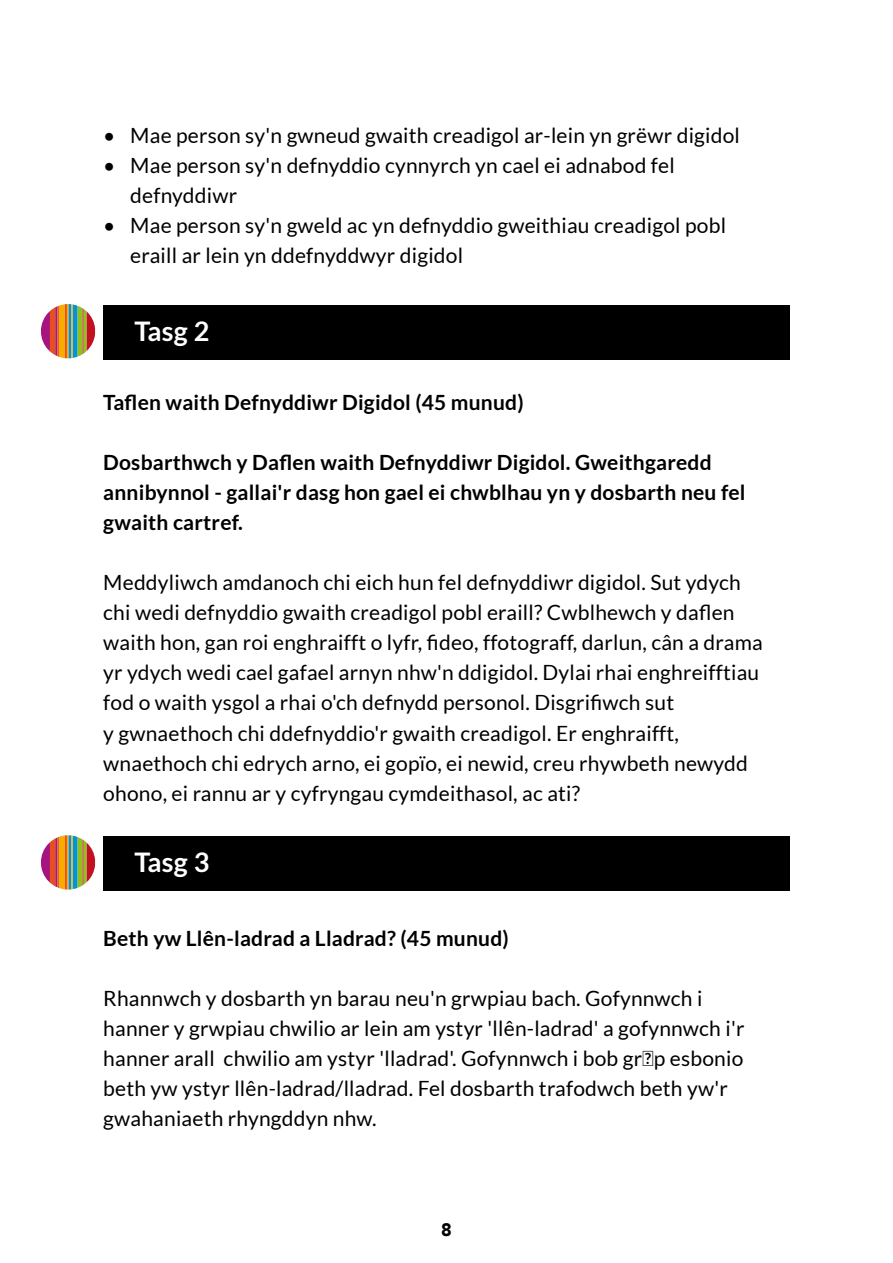
<style>
.page{position:relative;width:893px;height:1263px;background:#fff}
.page>*{position:absolute;margin:0;border:0;box-sizing:border-box;transform-origin:0 0}
.t1{font:700 27px "Lato";letter-spacing:.01em;color:#fff}
.t2{font:21px/30px "Lato";letter-spacing:.01em;color:#000}
.t3{font:700 21px/30px "Lato";letter-spacing:.01em;color:#000}
.t4{font:900 18px "Avenir";color:#000}
</style>
<div class="page">
<svg style="left:41px;top:835px;width:54px;height:54px"></svg>
<div style="left:103px;top:836px;width:687px;height:55px;background:#000"></div>
<svg style="left:41px;top:304px;width:54px;height:54px"></svg>
<div style="left:103px;top:305px;width:687px;height:54px;background:#000"></div>
<p class="t2" style="left:103px;top:120px;width:638px">• Mae person sy'n gwneud gwaith creadigol ar-lein yn grëwr digidol</p>
<p class="t2" style="left:130px;top:150px;width:546px;text-indent:-27px">• Mae person sy'n defnyddio cynnyrch yn cael ei adnabod fel defnyddiwr</p>
<p class="t2" style="left:130px;top:210px;width:597px;text-indent:-27px">• Mae person sy'n gweld ac yn defnyddio gweithiau creadigol pobl eraill ar lein yn ddefnyddwyr digidol</p>
<p class="t1" style="left:134px;top:316px;width:76px">Tasg 2</p>
<p class="t3" style="left:103px;top:387px;width:422px">Taflen waith Defnyddiwr Digidol (45 munud)</p>
<p class="t3" style="left:103px;top:447px;width:644px">Dosbarthwch y Daflen waith Defnyddiwr Digidol. Gweithgaredd annibynnol - gallai'r dasg hon gael ei chwblhau yn y dosbarth neu fel gwaith cartref.</p>
<p class="t2" style="left:103px;top:568px;width:661px">Meddyliwch amdanoch chi eich hun fel defnyddiwr digidol. Sut ydych chi wedi defnyddio gwaith creadigol pobl eraill? Cwblhewch y daflen waith hon, gan roi enghraifft o lyfr, fideo, ffotograff, darlun, cân a drama yr ydych wedi cael gafael arnyn nhw'n ddigidol. Dylai rhai enghreifftiau fod o waith ysgol a rhai o'ch defnydd personol. Disgrifiwch sut<br>y gwnaethoch chi ddefnyddio'r gwaith creadigol. Er enghraifft, wnaethoch chi edrych arno, ei gopïo, ei newid, creu rhywbeth newydd ohono, ei rannu ar y cyfryngau cymdeithasol, ac ati?</p>
<p class="t1" style="left:134px;top:847px;width:76px">Tasg 3</p>
<p class="t3" style="left:103px;top:923px;width:407px">Beth yw Llên-ladrad a Lladrad? (45 munud)</p>
<p class="t2" style="left:103px;top:983px;width:643px">Rhannwch y dosbarth yn barau neu'n grwpiau bach. Gofynnwch i hanner y grwpiau chwilio ar lein am ystyr 'llên-ladrad' a gofynnwch i'r hanner arall chwilio am ystyr 'lladrad'. Gofynnwch i bob grŵp esbonio beth yw ystyr llên-ladrad/lladrad. Fel dosbarth trafodwch beth yw'r gwahaniaeth rhyngddyn nhw.</p>
<p class="t4" style="left:441px;top:1214px;width:12px">8</p>
</div>
